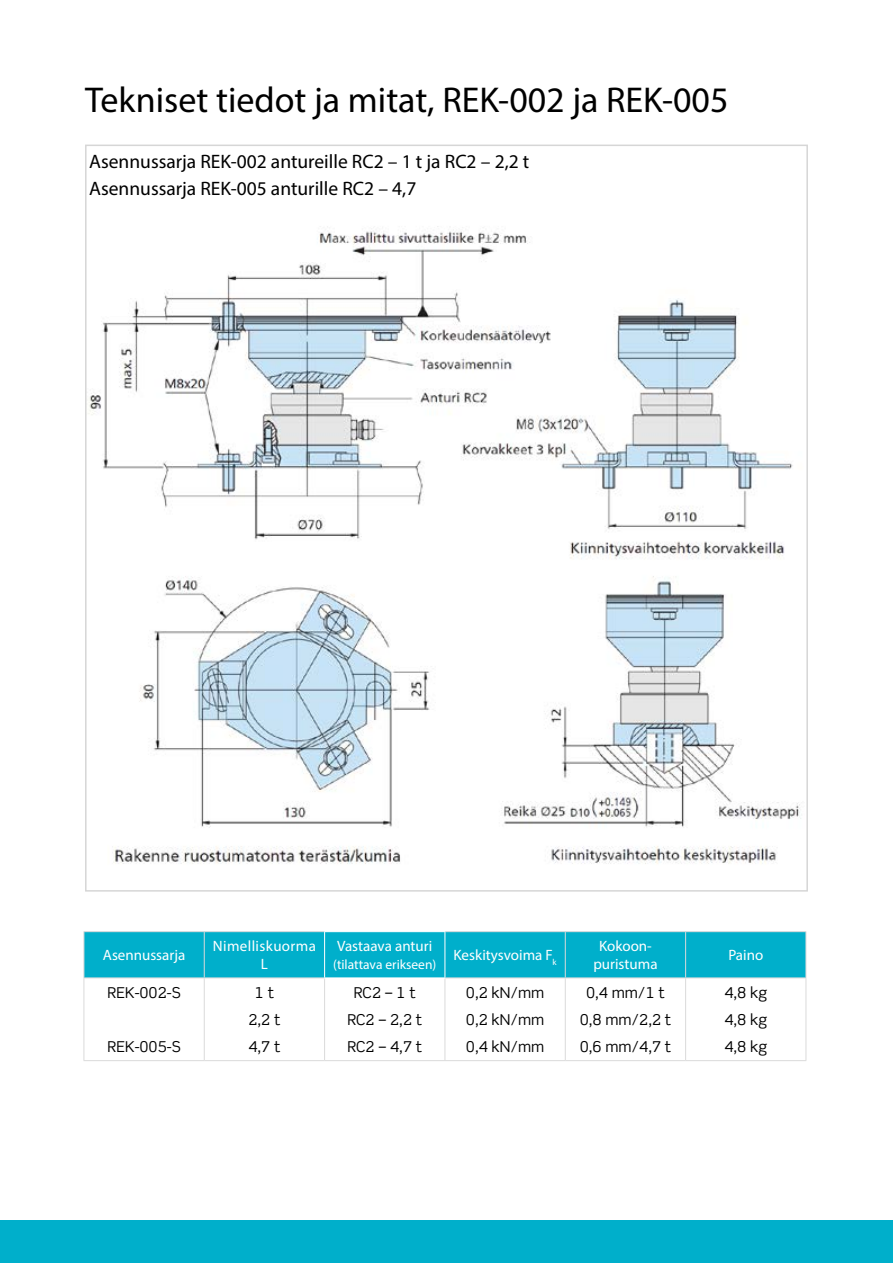
<style>
.page{position:relative;width:893px;height:1263px;background:#fff}
.page>*{position:absolute;margin:0;border:0;box-sizing:border-box;transform-origin:0 0}
.t1{font:36px "Myriad Pro";color:#000}
.t2{font:19.5px/27px "Myriad Pro";color:#000}
.t3{font:15px/27px "Scene Std";color:#000;text-align:center}
.t4{font:15px/18px "Myriad Pro";color:#fff;text-align:center}
.t5{font:15px/18px "Myriad Pro";letter-spacing:.025em;color:#fff;text-align:center}
.t6{font:13.5px "Myriad Pro";color:#fff}
</style>
<div class="page">
<img style="left:112px;top:576px;width:690px;height:288px">
<div style="left:0;top:1220px;width:893px;height:43px;background:#00afcb"></div>
<img style="left:88px;top:226px;width:705px;height:333px">
<div style="left:85px;top:932px;width:721px;height:45px;background:#00afcb"></div>
<svg style="left:85px;top:978px;width:721px;height:82px"></svg>
<hr style="left:84px;top:931px;width:120px;height:1px;background:#dadada">
<hr style="left:84px;top:932px;width:1px;height:45px;background:#dadada">
<hr style="left:204px;top:931px;width:120px;height:1px;background:#dadada">
<hr style="left:204px;top:932px;width:1px;height:45px;background:#dadada">
<hr style="left:445px;top:931px;width:120px;height:1px;background:#dadada">
<hr style="left:565px;top:931px;width:121px;height:1px;background:#dadada">
<hr style="left:565px;top:932px;width:1px;height:45px;background:#dadada">
<hr style="left:686px;top:931px;width:120px;height:1px;background:#dadada">
<hr style="left:685px;top:932px;width:1px;height:45px;background:#dadada">
<hr style="left:806px;top:932px;width:1px;height:45px;background:#dadada">
<hr style="left:84px;top:977px;width:120px;height:1px;background:#dadada">
<hr style="left:84px;top:978px;width:1px;height:82px;background:#dadada">
<hr style="left:204px;top:977px;width:120px;height:1px;background:#dadada">
<hr style="left:204px;top:978px;width:1px;height:82px;background:#dadada">
<hr style="left:324px;top:978px;width:1px;height:82px;background:#dadada">
<hr style="left:445px;top:977px;width:120px;height:1px;background:#dadada">
<hr style="left:445px;top:978px;width:1px;height:82px;background:#dadada">
<hr style="left:565px;top:977px;width:121px;height:1px;background:#dadada">
<hr style="left:565px;top:978px;width:1px;height:82px;background:#dadada">
<hr style="left:686px;top:977px;width:120px;height:1px;background:#dadada">
<hr style="left:685px;top:978px;width:1px;height:82px;background:#dadada">
<hr style="left:806px;top:978px;width:1px;height:82px;background:#dadada">
<hr style="left:84px;top:1060px;width:120px;height:1px;background:#dadada">
<hr style="left:204px;top:1060px;width:121px;height:1px;background:#dadada">
<hr style="left:325px;top:1060px;width:120px;height:1px;background:#dadada">
<hr style="left:445px;top:1060px;width:120px;height:1px;background:#dadada">
<hr style="left:565px;top:1060px;width:121px;height:1px;background:#dadada">
<hr style="left:686px;top:1060px;width:120px;height:1px;background:#dadada">
<hr style="left:324px;top:932px;width:1px;height:45px;background:#fff">
<hr style="left:445px;top:932px;width:1px;height:45px;background:#fff">
<h1 class="t1" style="left:85px;top:78px;width:645px">Tekniset tiedot ja mitat, REK-002 ja REK-005</h1>
<h2 class="t2" style="left:89px;top:147px;width:441px">Asennussarja REK-002 antureille RC2 – 1 t ja RC2 – 2,2 t<br>Asennussarja REK-005 anturille RC2 – 4,7</h2>
<p class="t4" style="left:103px;top:946px;width:84px">Asennussarja</p>
<p class="t5" style="left:213px;top:937px;width:105px">Nimelliskuorma<br>L</p>
<p class="t4" style="left:337px;top:937px;width:97px">Vastaava anturi</p>
<p class="t6" style="left:333px;top:956px;width:105px">(tilattava erikseen)</p>
<p class="t4" style="left:453px;top:946px;width:105px">Keskitysvoima F<sub>k</sub></p>
<p class="t4" style="left:593px;top:937px;width:66px">Kokoon&shy;puristuma</p>
<p class="t4" style="left:728px;top:946px;width:36px">Paino</p>
<p class="t3" style="left:107px;top:979px;width:75px">REK-002-S</p>
<p class="t3" style="left:107px;top:1033px;width:75px">REK-005-S</p>
<p class="t3" style="left:248px;top:979px;width:34px">1 t<br>2,2 t<br>4,7 t</p>
<p class="t3" style="left:347px;top:979px;width:76px">RC2 – 1 t<br>RC2 – 2,2 t<br>RC2 – 4,7 t</p>
<p class="t3" style="left:466px;top:979px;width:80px;text-align:justify">0,2 kN/mm 0,2 kN/mm 0,4 kN/mm</p>
<p class="t3" style="left:580px;top:979px;width:93px">0,4 mm/1 t<br>0,8 mm/2,2 t<br>0,6 mm/4,7 t</p>
<p class="t3" style="left:724px;top:979px;width:44px;text-align:justify">4,8 kg 4,8 kg 4,8 kg</p>
</div>
